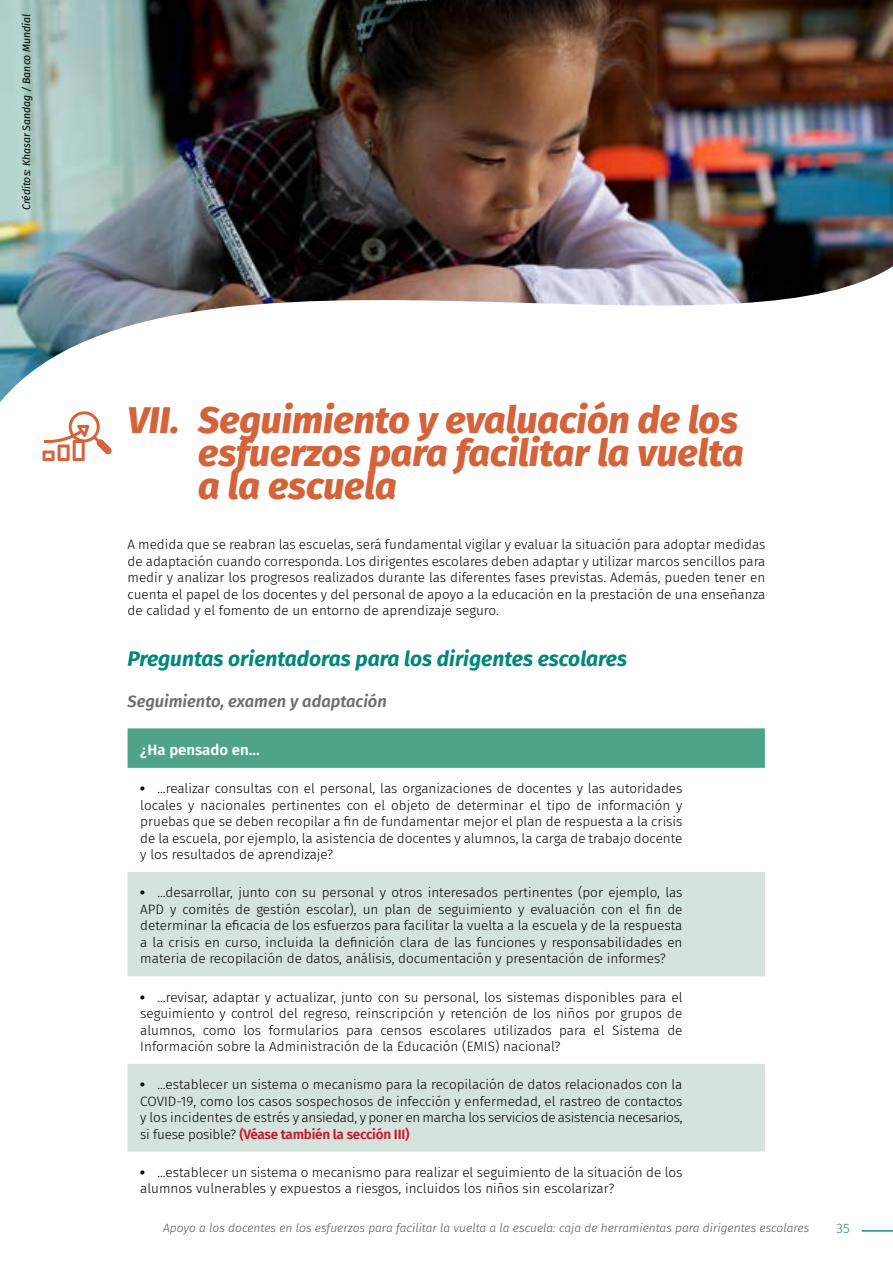
<style>
.page{position:relative;width:893px;height:1263px;background:#fff}
.page>*{position:absolute;margin:0;border:0;box-sizing:border-box;transform-origin:0 0}
.t1{font:italic 800 37.5px/33px "Fira Sans";color:#d56339}
.t2{font:italic 700 21px "Fira Sans";color:#00887a}
.t3{font:italic 600 16.5px "Fira Sans";color:#706f6f}
.t4{font:600 15px "Fira Sans";color:#fff}
.t5{font:300 13.5px/16.5px "Fira Sans";color:#000;text-align:justify}
.t6{font:300 13.5px "Fira Sans";color:#268679}
.t7{font:italic 300 12px "Fira Sans";color:#525251}
.t8{font:italic 10.5px "Fira Sans";color:#000}
.s1{font-weight:800}
.s2{font-weight:600;color:#c6152f}
</style>
<div class="page">
<hr style="left:862px;top:1230px;width:31px;height:1px;background:#268679">
<div style="left:128px;top:728px;width:637px;height:40px;background:#4fa388"></div>
<svg style="left:128px;top:872px;width:637px;height:279px;fill:#d4e3db"></svg>
<svg style="left:43px;top:411px;width:69px;height:50px"></svg>
<img style="left:0;top:0;width:893px;height:402px">
<p class="t8" style="left:18px;top:210px;width:198px;rotate:-90deg">Créditos: Khasar Sandag / Banco Mundial</p>
<h1 class="t1" style="left:198px;top:400px;width:547px;text-indent:-71px">VII. Seguimiento y evaluación de los esfuerzos para facilitar la vuelta a la escuela</h1>
<p class="t5" style="left:128px;top:536px;width:639px">A medida que se reabran las escuelas, será fundamental vigilar y evaluar la situación para adoptar medidas de adaptación cuando corresponda. Los dirigentes escolares deben adaptar y utilizar marcos sencillos para medir y analizar los progresos realizados durante las diferentes fases previstas. Además, pueden tener en cuenta el papel de los docentes y del personal de apoyo a la educación en la prestación de una enseñanza de calidad y el fomento de un entorno de aprendizaje seguro.</p>
<h2 class="t2" style="left:128px;top:641px;width:501px">Preguntas orientadoras para los dirigentes escolares</h2>
<p class="t3" style="left:128px;top:688px;width:261px">Seguimiento, examen y adaptación</p>
<p class="t4" style="left:140px;top:738px;width:121px">¿Ha pensado en...</p>
<p class="t5" style="left:140px;top:780px;width:544px"><span class="s1">•</span> ...realizar consultas con el personal, las organizaciones de docentes y las autoridades locales y nacionales pertinentes con el objeto de determinar el tipo de información y pruebas que se deben recopilar a fin de fundamentar mejor el plan de respuesta a la crisis de la escuela, por ejemplo, la asistencia de docentes y alumnos, la carga de trabajo docente y los resultados de aprendizaje?</p>
<p class="t5" style="left:140px;top:884px;width:544px"><span class="s1">•</span> ...desarrollar, junto con su personal y otros interesados pertinentes (por ejemplo, las APD y comités de gestión escolar), un plan de seguimiento y evaluación con el fin de determinar la eficacia de los esfuerzos para facilitar la vuelta a la escuela y de la respuesta a la crisis en curso, incluida la definición clara de las funciones y responsabilidades en materia de recopilación de datos, análisis, documentación y presentación de informes?</p>
<p class="t5" style="left:140px;top:988px;width:544px"><span class="s1">•</span> ...revisar, adaptar y actualizar, junto con su personal, los sistemas disponibles para el seguimiento y control del regreso, reinscripción y retención de los niños por grupos de alumnos, como los formularios para censos escolares utilizados para el Sistema de Información sobre la Administración de la Educación (EMIS) nacional?</p>
<p class="t5" style="left:140px;top:1076px;width:544px"><span class="s1">•</span> ...establecer un sistema o mecanismo para la recopilación de datos relacionados con la COVID-19, como los casos sospechosos de infección y enfermedad, el rastreo de contactos y los incidentes de estrés y ansiedad, y poner en marcha los servicios de asistencia necesarios, si fuese posible? <span class="s2">(Véase también la sección III)</span></p>
<p class="t5" style="left:140px;top:1164px;width:544px"><span class="s1">•</span> ...establecer un sistema o mecanismo para realizar el seguimiento de la situación de los alumnos vulnerables y expuestos a riesgos, incluidos los niños sin escolarizar?</p>
<p class="t7" style="left:163px;top:1219px;width:647px">Apoyo a los docentes en los esfuerzos para facilitar la vuelta a la escuela: caja de herramientas para dirigentes escolares</p>
<p class="t6" style="left:837px;top:1218px;width:15px">35</p>
</div>
